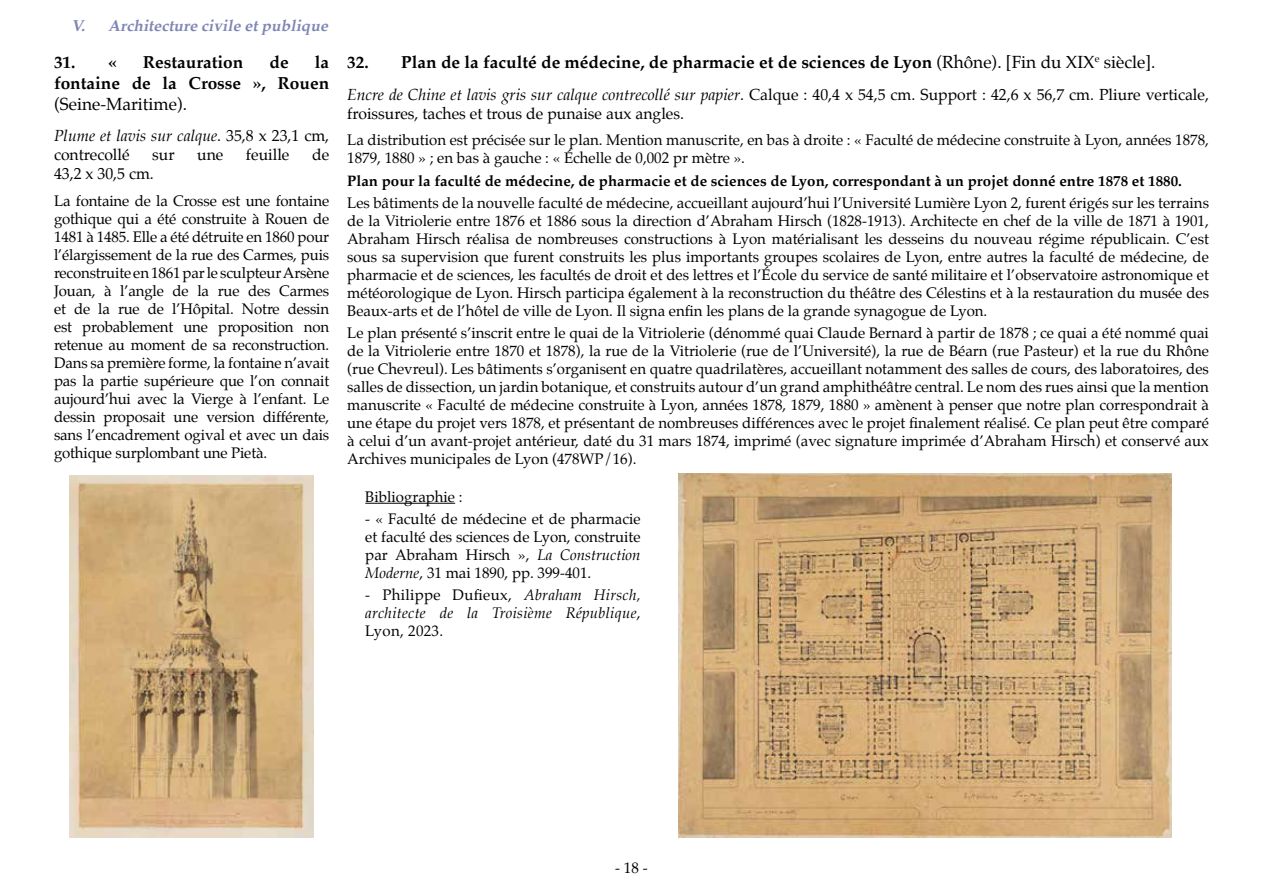
<style>
.page{position:relative;width:1263px;height:893px;background:#fff}
.page>*{position:absolute;margin:0;border:0;box-sizing:border-box;transform-origin:0 0}
.t1{font:700 17.25px/20.7px "Palatino";color:#000;text-align:right}
.t2{font:17.25px "Palatino";color:#000}
.t3{font:15.75px/18.9px "Palatino";color:#000}
.t4{font:italic 700 15.75px "Palatino";color:#283583}
.t5{font:15px/18px "Palatino";color:#000;text-align:justify}
.t6{font:700 15px "Palatino";color:#000}
.t7{font:italic 15px/18px "Palatino";letter-spacing:.02em;color:#000;text-align:justify}
.s1{font-style:italic}
.s2{font-weight:400}
.s3{font-style:normal}
</style>
<div class="page">
<img style="left:70px;top:476px;width:243px;height:362px">
<hr style="left:365px;top:503px;width:90px;height:1px;background:#000">
<img style="left:678px;top:474px;width:493px;height:364px">
<p class="t4" style="left:71px;top:12px;width:263px">V. Architecturecivileetpublique</p>
<p class="t1" style="left:54px;top:52px;width:277px">la<br>fontaine de la Crosse », Rouen</p>
<p class="t2" style="left:54px;top:89px;width:135px">(Seine‑Maritime).</p>
<p class="t3" style="left:54px;top:126px;width:277px"><span class="s1">Plume et lavis sur calque</span>. 35,8 x 23,1 cm, contrecollé</p>
<p class="t1" style="left:54px;top:52px;width:64px">31. «</p>
<p class="t1" style="left:143px;top:52px;width:102px">Restauration</p>
<p class="t1" style="left:270px;top:52px;width:21px">de</p>
<p class="t3" style="left:152px;top:145px;width:24px">sur</p>
<p class="t3" style="left:197px;top:145px;width:28px">une</p>
<p class="t3" style="left:246px;top:145px;width:45px">feuille</p>
<p class="t3" style="left:312px;top:145px;width:19px">de</p>
<p class="t3" style="left:54px;top:164px;width:101px">43,2 x 30,5 cm.</p>
<p class="t5" style="left:54px;top:191px;width:277px">La fontaine de la Crosse est une fontaine gothique qui a été construite à Rouen de 1481 à 1485. Elle a été détruite en 1860 pour l’élargissement de la rue des Carmes, puis reconstruite en 1861 par le sculpteur Arsène Jouan, à l’angle de la rue des Carmes et de la rue de l’Hôpital. Notre dessin est probablement une proposition non retenue au moment de sa reconstruction.<br>Dans sa première forme, la fontaine n’avait pas la partie supérieure que l’on connait aujourd’hui avec la Vierge à l’enfant. Le dessin proposait une version différente, sans l’encadrement ogival et avec un dais gothique surplombant une Pietà.</p>
<p class="t1" style="left:347px;top:52px;width:810px">32. Plan de la faculté de médecine, de pharmacie et de sciences de Lyon <span class="s2">(Rhône). [Fin du XIX</span><sup>e</sup> <span class="s2">siècle].</span></p>
<p class="t3" style="left:347px;top:85px;width:863px"><span class="s1">Encre de Chine et lavis gris sur calque contrecollé sur papier</span>. Calque : 40,4 x 54,5 cm. Support : 42,6 x 56,7 cm. Pliure verticale, froissures, taches et trous de punaise aux angles.</p>
<p class="t5" style="left:347px;top:131px;width:863px">La distribution est précisée sur le plan. Mention manuscrite, en bas à droite : « Faculté de médecine construite à Lyon, années 1878,<br>1879, 1880 » ; en bas à gauche : « Échelle de 0,002 pr mètre ».</p>
<p class="t6" style="left:347px;top:168px;width:836px">Plan pour la faculté de médecine, de pharmacie et de sciences de Lyon, correspondant à un projet donné entre 1878 et 1880.</p>
<p class="t5" style="left:347px;top:194px;width:863px">Les bâtiments de la nouvelle faculté de médecine, accueillant aujourd’hui l’Université Lumière Lyon 2, furent érigés sur les terrains de la Vitriolerie entre 1876 et 1886 sous la direction d’Abraham Hirsch (1828-1913). Architecte en chef de la ville de 1871 à 1901, Abraham Hirsch réalisa de nombreuses constructions à Lyon matérialisant les desseins du nouveau régime républicain. C’est sous sa supervision que furent construits les plus importants groupes scolaires de Lyon, entre autres la faculté de médecine, de pharmacie et de sciences, les facultés de droit et des lettres et l’École du service de santé militaire et l’observatoire astronomique et météorologique de Lyon. Hirsch participa également à la reconstruction du théâtre des Célestins et à la restauration du musée des Beaux-arts et de l’hôtel de ville de Lyon. Il signa enfin les plans de la grande synagogue de Lyon.</p>
<p class="t5" style="left:347px;top:324px;width:863px">Le plan présenté s’inscrit entre le quai de la Vitriolerie (dénommé quai Claude Bernard à partir de 1878 ; ce quai a été nommé quai de la Vitriolerie entre 1870 et 1878), la rue de la Vitriolerie (rue de l’Université), la rue de Béarn (rue Pasteur) et la rue du Rhône (rue Chevreul). Les bâtiments s’organisent en quatre quadrilatères, accueillant notamment des salles de cours, des laboratoires, des salles de dissection, un jardin botanique, et construits autour d’un grand amphithéâtre central. Le nom des rues ainsi que la mention manuscrite « Faculté de médecine construite à Lyon, années 1878, 1879, 1880 » amènent à penser que notre plan correspondrait à une étape du projet vers 1878, et présentant de nombreuses différences avec le projet finalement réalisé. Ce plan peut être comparé à celui d’un avant-projet antérieur, daté du 31 mars 1874, imprimé (avec signature imprimée d’Abraham Hirsch) et conservé aux Archives municipales de Lyon (478WP/16).</p>
<p class="t5" style="left:365px;top:487px;width:99px">Bibliographie :</p>
<p class="t5" style="left:365px;top:510px;width:277px">- « Faculté de médecine et de pharmacie et faculté des sciences de Lyon, construite par Abraham Hirsch », <span class="s1">La Construction Moderne</span>, 31 mai 1890, pp. 399-401.</p>
<p class="t7" style="left:365px;top:586px;width:277px"><span class="s3">- Philippe Dufieux,</span> Abraham Hirsch, architecte de la Troisième République<span class="s3">, Lyon, 2023.</span></p>
<p class="t5" style="left:615px;top:858px;width:34px">- 18 -</p>
</div>
